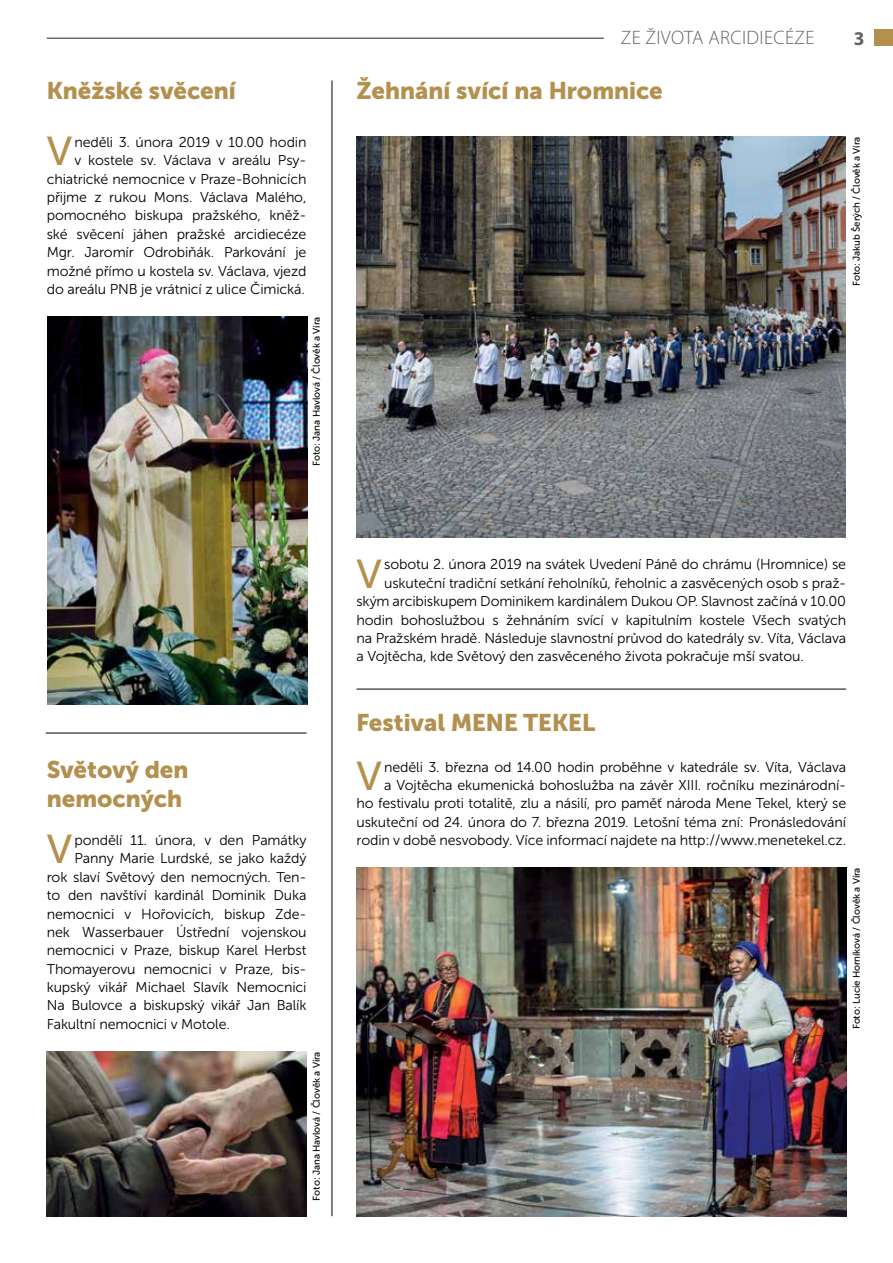
<style>
.page{position:relative;width:893px;height:1263px;background:#fff}
.page>*{position:absolute;margin:0;border:0;box-sizing:border-box;transform-origin:0 0}
.t1{font:40.2px "Museo Sans 500";color:#b3904e}
.t2{font:24px/28.8px "Museo Sans Cyrl 900";color:#b3904e}
.t3{font:300 19.5px "Myriad Pro";letter-spacing:.02em;color:#636466}
.t4{font:700 19.5px "Myriad Pro";color:#636466}
.t5{font:14.25px/18.3px "Museo Sans 300";letter-spacing:-.01em;color:#000;text-align:right}
.t6{font:9.75px "Museo Sans 500";letter-spacing:-.01em;color:#000}
</style>
<div class="page">
<div style="left:875px;top:29px;width:18px;height:17px;background:#b3904e"></div>
<hr style="left:47px;top:38px;width:557px;height:1px;background:#000">
<hr style="left:332px;top:81px;width:1px;height:1135px;background:#000">
<hr style="left:356px;top:689px;width:490px;height:1px;background:#000">
<hr style="left:46px;top:733px;width:260px;height:1px;background:#000">
<img style="left:357px;top:137px;width:489px;height:400px">
<img style="left:47px;top:317px;width:261px;height:387px">
<img style="left:46px;top:1051px;width:260px;height:165px">
<img style="left:356px;top:867px;width:490px;height:350px">
<h3 class="t3" style="left:621px;top:26px;width:195px">ZE ŽIVOTA ARCIDIECÉZE</h3>
<h3 class="t4" style="left:854px;top:25px;width:12px">3</h3>
<h2 class="t2" style="left:356px;top:76px;width:308px">Žehnání svící na Hromnice</h2>
<h2 class="t2" style="left:47px;top:76px;width:190px">Kněžské svěcení</h2>
<h1 class="t1" style="left:47px;top:129px;width:27px">V</h1>
<p class="t5" style="left:47px;top:133px;width:261px">neděli 3. února 2019 v 10.00 hodin<br>v kostele sv. Václava v areálu Psy&shy;chiatrické nemocnice v Praze-Bohnicích přijme z rukou Mons. Václava Malého, pomocného biskupa pražského, kněž&shy;ské svěcení jáhen pražské arcidiecéze Mgr. Jaromír Odrobiňák. Parkování je možné přímo u kostela sv. Václava, vjezd do areálu PNB je vrátnicí z ulice Čimická.</p>
<p class="t6" style="left:851px;top:286px;width:151px;rotate:-90deg">Foto: Jakub Šerých / Člověk a Víra</p>
<p class="t6" style="left:311px;top:466px;width:151px;rotate:-90deg">Foto: Jana Havlová / Člověk a Víra</p>
<h2 class="t2" style="left:47px;top:755px;width:143px">Světový den nemocných</h2>
<h1 class="t1" style="left:47px;top:827px;width:27px">V</h1>
<p class="t5" style="left:75px;top:831px;width:233px">pondělí 11. února, v den Památky</p>
<p class="t5" style="left:75px;top:849px;width:234px">Panny Marie Lurdské, se jako každý</p>
<p class="t5" style="left:47px;top:868px;width:261px">rok slaví Světový den nemocných. Ten-</p>
<p class="t5" style="left:47px;top:886px;width:261px">to den navštíví kardinál Dominik Duka</p>
<p class="t5" style="left:47px;top:904px;width:261px">nemocnici v Hořovicích, biskup Zde-</p>
<p class="t5" style="left:47px;top:923px;width:261px">nek Wasserbauer Ústřední vojenskou</p>
<p class="t5" style="left:47px;top:941px;width:261px">nemocnici v Praze, biskup Karel Herbst</p>
<p class="t5" style="left:47px;top:960px;width:261px">Thomayerovu nemocnici v Praze, bis-</p>
<p class="t5" style="left:47px;top:978px;width:261px">kupský vikář Michael Slavík Nemocnici</p>
<p class="t5" style="left:47px;top:996px;width:261px">Na Bulovce a biskupský vikář Jan Balík</p>
<p class="t5" style="left:47px;top:1015px;width:185px">Fakultní nemocnici v Motole.</p>
<p class="t6" style="left:311px;top:1200px;width:151px;rotate:-90deg">Foto: Jana Havlová / Člověk a Víra</p>
<h1 class="t1" style="left:356px;top:552px;width:27px">V</h1>
<p class="t5" style="left:384px;top:555px;width:463px">sobotu 2. února 2019 na svátek Uvedení Páně do chrámu (Hromnice) se</p>
<p class="t5" style="left:384px;top:574px;width:463px">uskuteční tradiční setkání řeholníků, řeholnic a zasvěcených osob s praž-</p>
<p class="t5" style="left:356px;top:592px;width:491px">ským arcibiskupem Dominikem kardinálem Dukou OP. Slavnost začíná v 10.00</p>
<p class="t5" style="left:356px;top:611px;width:491px">hodin bohoslužbou s žehnáním svící v kapitulním kostele Všech svatých</p>
<p class="t5" style="left:356px;top:629px;width:491px">na Pražském hradě. Následuje slavnostní průvod do katedrály sv. Víta, Václava</p>
<p class="t5" style="left:356px;top:647px;width:449px">a Vojtěcha, kde Světový den zasvěceného života pokračuje mší svatou.</p>
<h2 class="t2" style="left:357px;top:708px;width:240px">Festival MENE TEKEL</h2>
<h1 class="t1" style="left:357px;top:754px;width:27px">V</h1>
<p class="t5" style="left:356px;top:758px;width:491px">neděli 3. března od 14.00 hodin proběhne v katedrále sv. Víta, Václava<br>a Vojtěcha ekumenická bohoslužba na závěr XIII. ročníku mezinárodní-<br>ho festivalu proti totalitě, zlu a násilí, pro paměť národa Mene Tekel, který se uskuteční od 24. února do 7. března 2019. Letošní téma zní: Pronásledování rodin v době nesvobody. Více informací najdete na http://www.menetekel.cz.</p>
<p class="t6" style="left:851px;top:1029px;width:163px;rotate:-90deg">Foto: Lucie Horníková / Člověk a Víra</p>
</div>
